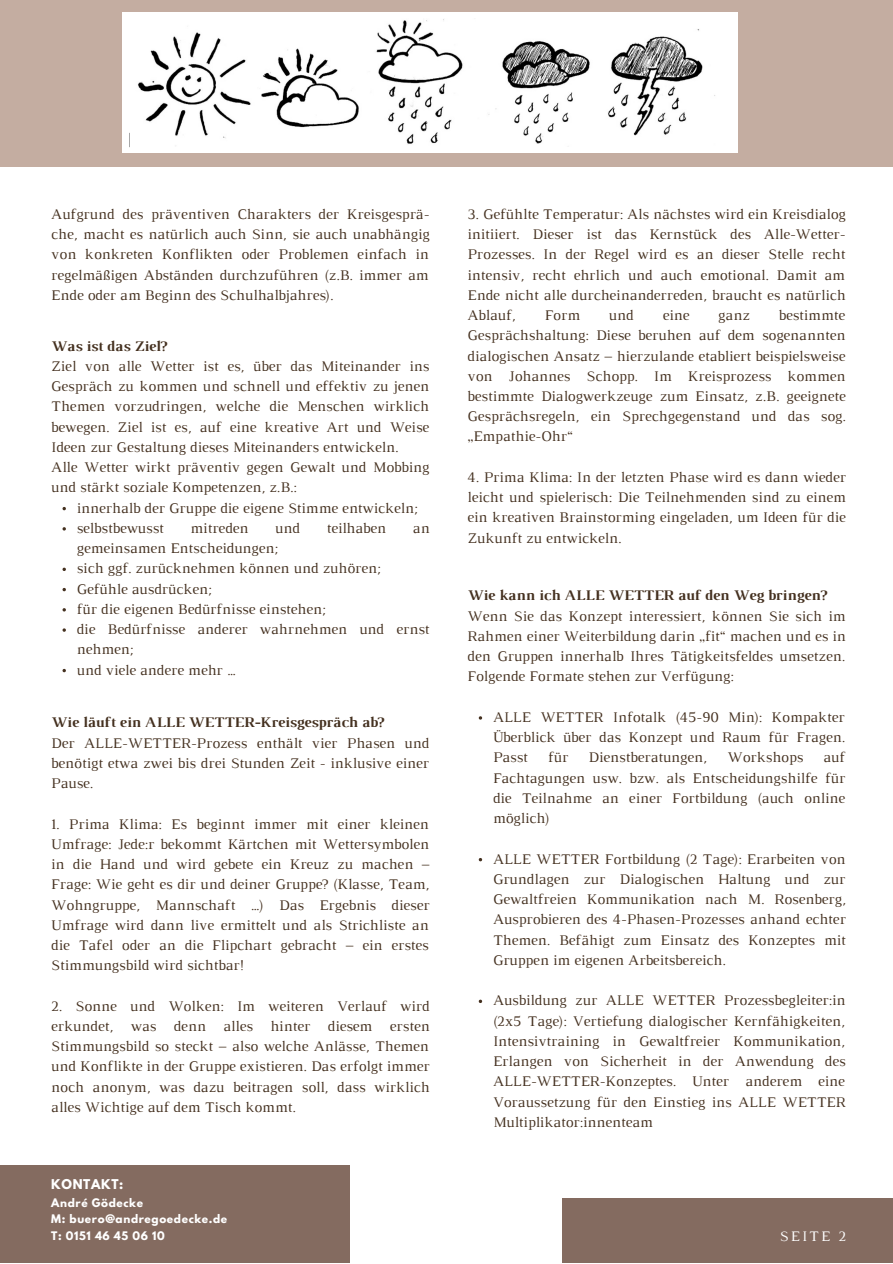
<style>
.page{position:relative;width:893px;height:1264px;background:#fff}
.page>*{position:absolute;margin:0;border:0;box-sizing:border-box;transform-origin:0 0}
.t1{font:15px/20.2px "Luthier";color:#44301f;text-align:justify}
.t2{font:700 15px "Luthier";color:#44301f}
.t3{font:14.85px "Luthier";letter-spacing:.14em;color:#fff}
.t4{font:700 12px "League Spartan";letter-spacing:.06em;color:#fff}
.t5{font:700 10.5px/16.6px "League Spartan";letter-spacing:.06em;color:#fff}
</style>
<div class="page">
<div style="left:0;top:0;width:892px;height:166px;background:#c4ada1"></div>
<img style="left:122px;top:12px;width:615px;height:141px">
<svg style="left:62px;top:507px;width:4px;height:3px"></svg>
<svg style="left:62px;top:567px;width:4px;height:4px"></svg>
<svg style="left:62px;top:588px;width:4px;height:3px"></svg>
<svg style="left:62px;top:608px;width:4px;height:3px"></svg>
<svg style="left:62px;top:669px;width:4px;height:3px"></svg>
<div style="left:0;top:1164px;width:350px;height:98px;background:#846b60"></div>
<div style="left:562px;top:1198px;width:330px;height:64px;background:#846b60"></div>
<svg style="left:478px;top:999px;width:4px;height:4px"></svg>
<p class="t1" style="left:51px;top:205px;width:380px">Aufgrund des präventiven Charakters der Kreisgesprä&shy;che, macht es natürlich auch Sinn, sie auch unabhängig von konkreten Konflikten oder Problemen einfach in regelmäßigen Abständen durchzuführen (z.B. immer am Ende oder am Beginn des Schulhalbjahres).</p>
<p class="t1" style="left:467px;top:205px;width:380px">3. Gefühlte Temperatur: Als nächstes wird ein Kreisdialog initiiert. Dieser ist das Kernstück des Alle-Wetter-Prozesses. In der Regel wird es an dieser Stelle recht intensiv, recht ehrlich und auch emotional. Damit am Ende nicht alle durcheinanderreden, braucht es natürlich Ablauf,</p>
<p class="t1" style="left:467px;top:306px;width:380px;text-indent:311px">bestimmte Gesprächshaltung: Diese beruhen auf dem sogenannten dialogischen Ansatz – hierzulande etabliert beispielsweise von Johannes Schopp. Im Kreisprozess kommen bestimmte Dialogwerkzeuge zum Einsatz, z.B. geeignete Gesprächsregeln, ein Sprechgegenstand und das sog. „Empathie-Ohr“</p>
<p class="t1" style="left:467px;top:468px;width:380px">4. Prima Klima: In der letzten Phase wird es dann wieder leicht und spielerisch: Die Teilnehmenden sind zu einem ein kreativen Brainstorming eingeladen, um Ideen für die Zukunft zu entwickeln.</p>
<p class="t1" style="left:544px;top:306px;width:37px">Form</p>
<p class="t1" style="left:609px;top:306px;width:26px">und</p>
<p class="t1" style="left:662px;top:306px;width:28px">eine</p>
<p class="t1" style="left:718px;top:306px;width:33px">ganz</p>
<p class="t2" style="left:51px;top:340px;width:117px">Was ist das Ziel?</p>
<p class="t1" style="left:51px;top:357px;width:379px;text-align:left">Ziel von alle Wetter ist es, über das Miteinander ins Gespräch zu kommen und schnell und effektiv zu jenen Themen vorzudringen, welche die Menschen wirklich bewegen. Ziel ist es, auf eine kreative Art und Weise Ideen zur Gestaltung dieses Miteinanders entwickeln.<br>Alle Wetter wirkt präventiv gegen Gewalt und Mobbing und stärkt soziale Kompetenzen, z.B.:</p>
<p class="t1" style="left:77px;top:498px;width:342px">innerhalb der Gruppe die eigene Stimme entwickeln; selbstbewusst</p>
<p class="t1" style="left:190px;top:519px;width:59px">mitreden</p>
<p class="t1" style="left:275px;top:519px;width:26px">und</p>
<p class="t1" style="left:326px;top:519px;width:61px">teilhaben</p>
<p class="t1" style="left:413px;top:519px;width:18px">an</p>
<p class="t1" style="left:77px;top:539px;width:354px;text-align:left">gemeinsamen Entscheidungen;<br>sich ggf. zurücknehmen können und zuhören;<br>Gefühle ausdrücken;<br>für die eigenen Bedürfnisse einstehen;<br>die Bedürfnisse anderer wahrnehmen und ernst nehmen;<br>und viele andere mehr …</p>
<p class="t2" style="left:467px;top:590px;width:361px">Wie kann ich ALLE WETTER auf den Weg bringen?</p>
<p class="t1" style="left:467px;top:606px;width:380px">Wenn Sie das Konzept interessiert, können Sie sich im Rahmen einer Weiterbildung darin „fit“ machen und es in den Gruppen innerhalb Ihres Tätigkeitsfeldes umsetzen.<br>Folgende Formate stehen zur Verfügung:</p>
<p class="t2" style="left:51px;top:717px;width:334px">Wie läuft ein ALLE WETTER-Kreisgespräch ab?</p>
<p class="t1" style="left:51px;top:733px;width:379px">Der ALLE-WETTER-Prozess enthält vier Phasen und benötigt etwa zwei bis drei Stunden Zeit - inklusive einer Pause.</p>
<p class="t1" style="left:51px;top:814px;width:380px">1. Prima Klima: Es beginnt immer mit einer kleinen Umfrage: Jede:r bekommt Kärtchen mit Wettersymbolen in die Hand und wird gebete ein Kreuz zu machen – Frage: Wie geht es dir und deiner Gruppe? (Klasse, Team, Wohngruppe, Mannschaft …) Das Ergebnis dieser Umfrage wird dann live ermittelt und als Strichliste an die Tafel oder an die Flipchart gebracht – ein erstes Stimmungsbild wird sichtbar!</p>
<p class="t1" style="left:51px;top:996px;width:380px">2. Sonne und Wolken: Im weiteren Verlauf wird erkundet, was denn alles hinter diesem ersten Stimmungsbild so steckt – also welche Anlässe, Themen und Konflikte in der Gruppe existieren. Das erfolgt immer noch anonym, was dazu beitragen soll, dass wirklich alles Wichtige auf dem Tisch kommt.</p>
<p class="t4" style="left:51px;top:1178px;width:74px">KONTAKT:</p>
<p class="t5" style="left:51px;top:1195px;width:177px">André Gödecke<br>M: buero@andregoedecke.de<br>T: 0151 46 45 06 10</p>
<p class="t1" style="left:493px;top:708px;width:354px">ALLE WETTER Infotalk (45-90 Min): Kompakter Überblick über das Konzept und Raum für Fragen.<br>Passt</p>
<p class="t1" style="left:493px;top:748px;width:354px;text-indent:330px">auf Fachtagungen usw. bzw. als Entscheidungshilfe für die Teilnahme an einer Fortbildung (auch online möglich)</p>
<p class="t1" style="left:493px;top:849px;width:354px">ALLE WETTER Fortbildung (2 Tage): Erarbeiten von Grundlagen zur Dialogischen Haltung und zur Gewaltfreien Kommunikation nach M. Rosenberg, Ausprobieren des 4-Phasen-Prozesses anhand echter Themen. Befähigt zum Einsatz des Konzeptes mit Gruppen im eigenen Arbeitsbereich.</p>
<p class="t1" style="left:493px;top:991px;width:354px">Ausbildung zur ALLE WETTER Prozessbegleiter:in (2x5 Tage): Vertiefung dialogischer Kernfähigkeiten, Intensivtraining in Gewaltfreier Kommunikation, Erlangen von Sicherheit in der Anwendung des ALLE-WETTER-Konzeptes. Unter anderem eine Voraussetzung für den Einstieg ins ALLE WETTER Multiplikator:innenteam</p>
<p class="t1" style="left:548px;top:748px;width:22px">für</p>
<p class="t1" style="left:588px;top:748px;width:120px">Dienstberatungen,</p>
<p class="t1" style="left:727px;top:748px;width:77px">Workshops</p>
<p class="t3" style="left:780px;top:1230px;width:67px">SEITE 2</p>
</div>
